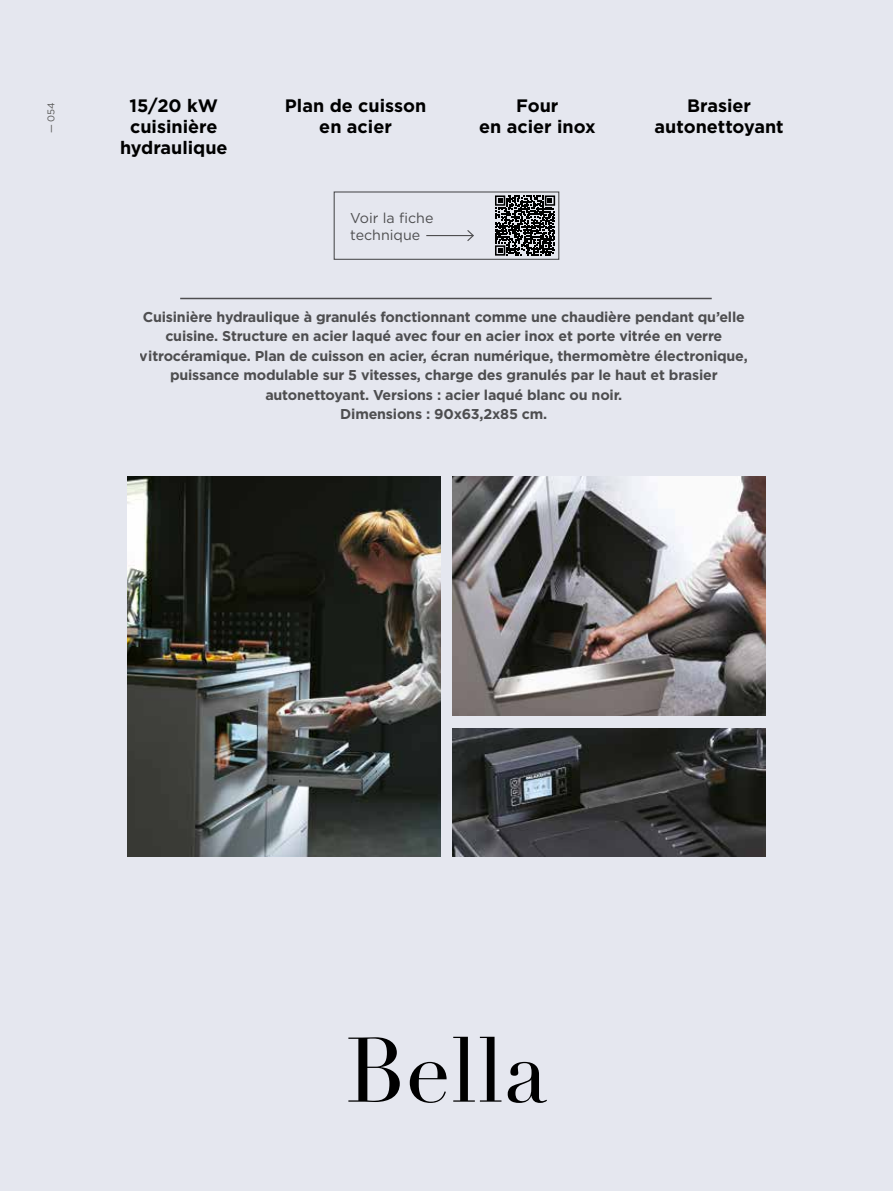
<style>
.page{position:relative;width:893px;height:1191px;background:#e5e7ef}
.page>*{position:absolute;margin:0;border:0;box-sizing:border-box;transform-origin:0 0}
.t1{font:90px "Didot LT Std";color:#000}
.t2{font:700 18px/21px "Gotham";color:#000;text-align:center}
.t3{font:700 14.25px/19.5px "Gotham";letter-spacing:-.015em;color:#575756;text-align:center}
.t4{font:14.25px/17.1px "Gotham";color:#575756}
.t5{font:9.75px "Gotham";color:#575756}
</style>
<div class="page">
<img style="left:128px;top:476px;width:313px;height:380px">
<img style="left:452px;top:476px;width:313px;height:240px">
<img style="left:452px;top:728px;width:313px;height:128px">
<hr style="left:180px;top:298px;width:532px;height:1px;background:#575756">
<div style="left:334px;top:191px;width:225px;height:69px;border:1px solid #575756"></div>
<hr style="left:426px;top:235px;width:47px;height:1px;background:#575756">
<svg style="left:466px;top:230px;width:8px;height:11px"></svg>
<svg style="left:495px;top:195px;width:60px;height:61px"></svg>
<p class="t5" style="left:45px;top:133px;width:33px;rotate:-90deg">— 054</p>
<p class="t2" style="left:120px;top:95px;width:109px">15/20 kW cuisinière hydraulique</p>
<p class="t2" style="left:285px;top:95px;width:143px">Plan de cuisson en acier</p>
<p class="t2" style="left:655px;top:95px;width:131px">Brasier autonettoyant</p>
<p class="t2" style="left:479px;top:95px;width:118px">Four<br>en acier inox</p>
<p class="t4" style="left:350px;top:209px;width:85px">Voir la fiche technique</p>
<p class="t3" style="left:140px;top:307px;width:609px">Cuisinière hydraulique à granulés fonctionnant comme une chaudière pendant qu’elle cuisine. Structure en acier laqué avec four en acier inox et porte vitrée en verre vitrocéramique. Plan de cuisson en acier, écran numérique, thermomètre électronique, puissance modulable sur 5 vitesses, charge des granulés par le haut et brasier autonettoyant. Versions : acier laqué blanc ou noir.<br>Dimensions : 90x63,2x85 cm.</p>
<h1 class="t1" style="left:346px;top:1017px;width:203px">Bella</h1>
</div>
